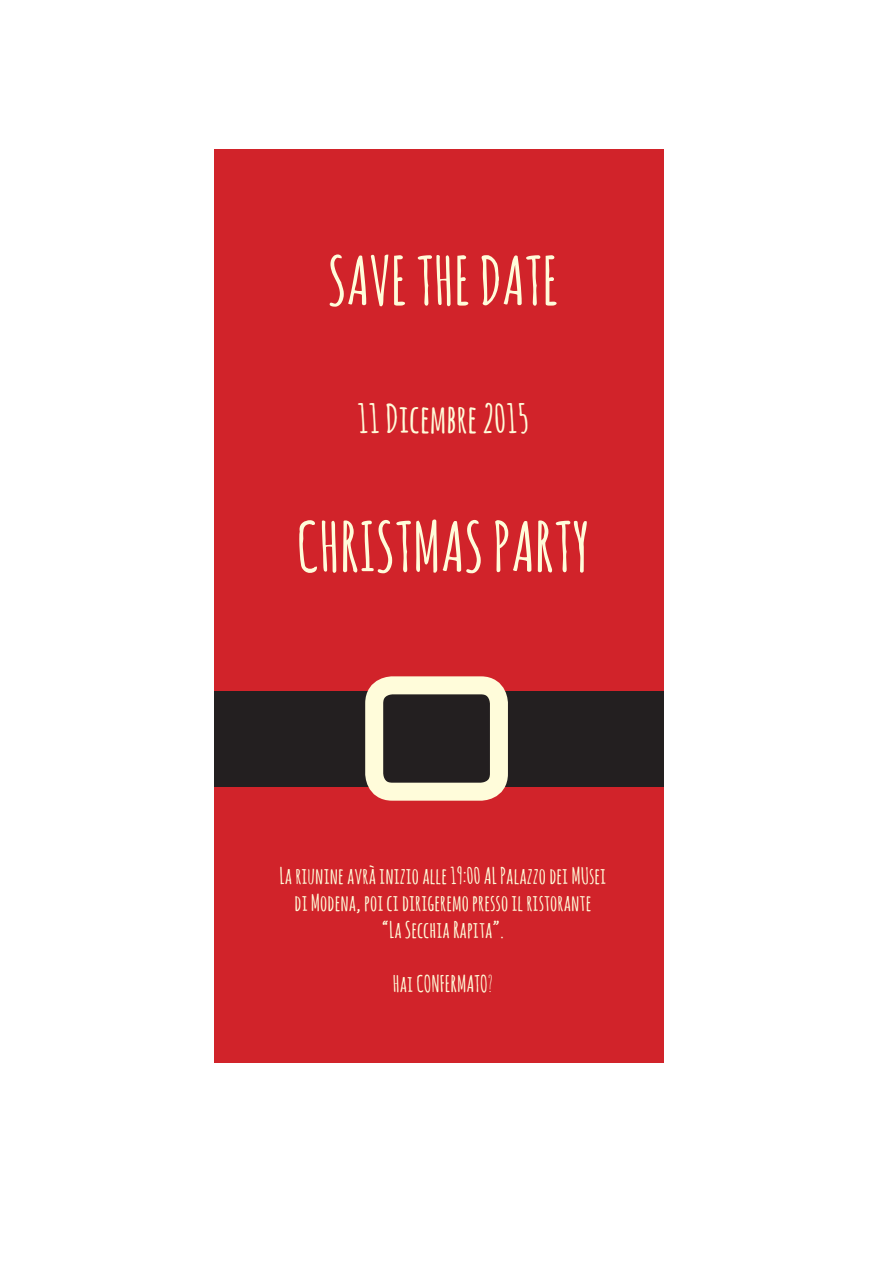
<style>
.page{position:relative;width:893px;height:1263px;background:#fff}
.page>*{position:absolute;margin:0;border:0;box-sizing:border-box;transform-origin:0 0}
.t1{font:700 67.5px "Amatic SC";color:#fffcda}
.t2{font:700 66px "Amatic SC";color:#fffcda}
.t3{font:700 39px "Amatic SC";color:#fffcda}
.t4{font:700 22.5px/27px "Amatic SC";color:#fffcda;text-align:center}
.s1{font-weight:400}
</style>
<div class="page">
<div style="left:214px;top:150px;width:449px;height:913px;background:#d1232a"></div>
<div style="left:214px;top:691px;width:449px;height:96px;background:#231f20"></div>
<div style="left:365px;top:676px;width:143px;height:125px;border:18px solid #fffcda;border-radius:18px"></div>
<h2 class="t2" style="left:328px;top:234px;width:232px">SAVE THE DATE</h2>
<h3 class="t3" style="left:357px;top:391px;width:173px">11 Dicembre 2015</h3>
<h1 class="t1" style="left:297px;top:499px;width:294px">CHRISTMAS PARTY</h1>
<p class="t4" style="left:280px;top:861px;width:328px">La riunine avrà inizio alle 19:00 AL Palazzo dei MUsei di Modena, poi ci dirigeremo presso il ristorante<br>“La Secchia Rapita”.</p>
<p class="t4" style="left:393px;top:969px;width:102px">Hai CONFERMATO<span class="s1">?</span></p>
</div>
